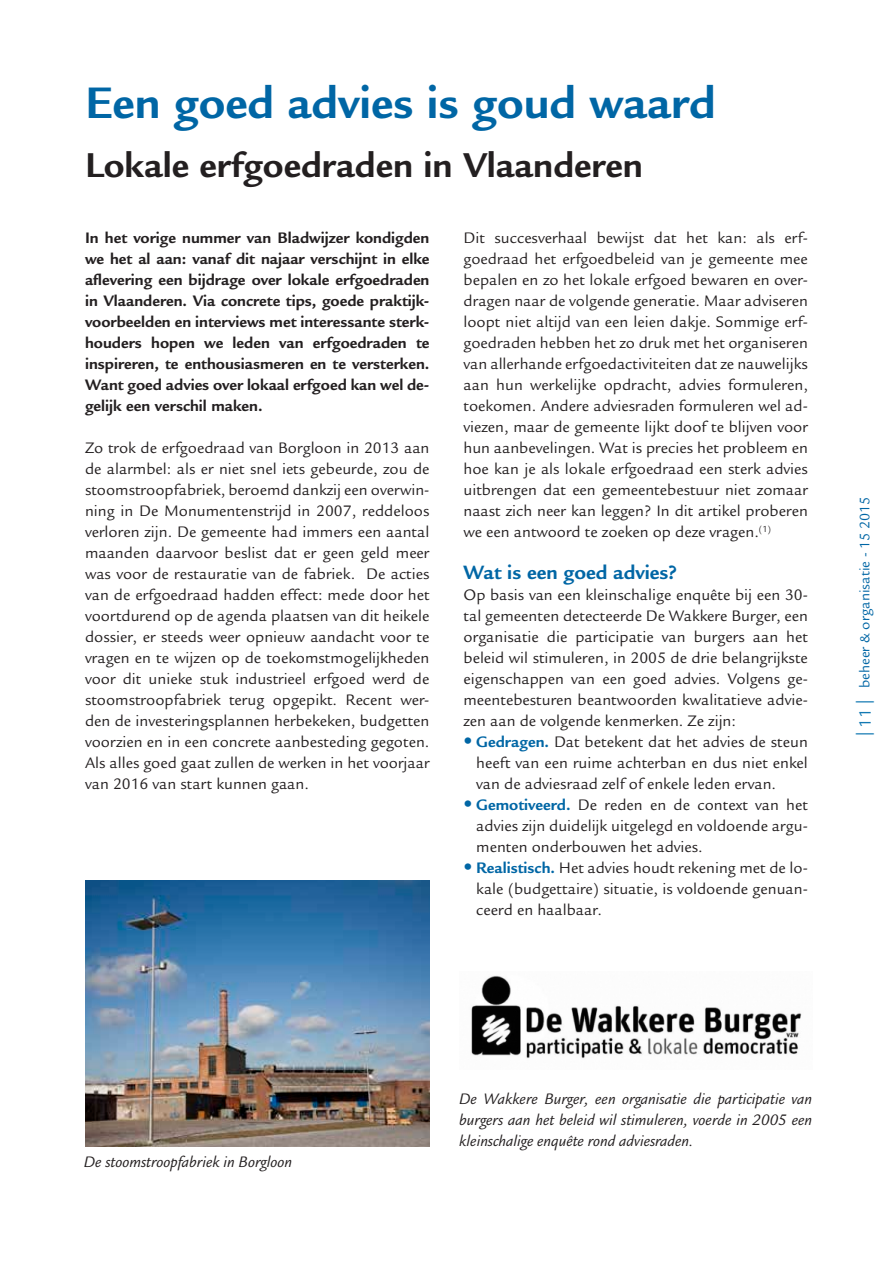
<style>
.page{position:relative;width:893px;height:1263px;background:#fff}
.page>*{position:absolute;margin:0;border:0;box-sizing:border-box;transform-origin:0 0}
.t1{font:700 48px "Legacy Sans Std";color:#0066a5}
.t2{font:700 37.5px "Legacy Sans Std";color:#231f20}
.t3{font:700 21px "Legacy Sans Std";color:#0066a5}
.t4{font:16.5px/21px "Legacy Sans Std";color:#231f20;text-align:justify}
.t5{font:700 16.5px/21px "Legacy Sans Std";color:#231f20;text-align:justify}
.t6{font:italic 16.5px/21px "Legacy Sans Std";color:#231f20;text-align:justify}
.t7{font:15px "Legacy Sans Std";color:#0066a5}
.s1{font-family:"Helvetica Neue LT Std";font-weight:900;font-size:18px;color:#0066a5}
.s2{font-weight:700;color:#0066a5}
.s3{font-family:"Myriad Pro";font-size:18px;color:#1379b3}
.s4{font-size:18px;color:#1379b3}
</style>
<div class="page">
<img style="left:471px;top:975px;width:331px;height:84px">
<img style="left:85px;top:880px;width:344px;height:266px">
<h1 class="t1" style="left:85px;top:75px;width:632px">Een goed advies is goud waard</h1>
<h2 class="t2" style="left:85px;top:144px;width:559px">Lokale erfgoedraden in Vlaanderen</h2>
<p class="t5" style="left:85px;top:227px;width:346px">In het vorige nummer van Bladwijzer kondigden we het al aan: vanaf dit najaar verschijnt in elke aflevering een bijdrage over lokale erfgoedraden in Vlaanderen. Via concrete tips, goede praktijk&shy;voorbeelden en interviews met interessante sterk&shy;houders hopen we leden van erfgoedraden te inspireren, te enthousiasmeren en te versterken.<br>Want goed advies over lokaal erfgoed kan wel de&shy;gelijk een verschil maken.</p>
<p class="t4" style="left:85px;top:438px;width:346px">Zo trok de erfgoedraad van Borgloon in 2013 aan de alarmbel: als er niet snel iets gebeurde, zou de stoomstroopfabriek, beroemd dankzij een overwin&shy;ning in De Monumentenstrijd in 2007, reddeloos verloren zijn. De gemeente had immers een aantal maanden daarvoor beslist dat er geen geld meer was voor de restauratie van de fabriek. De acties van de erfgoedraad hadden effect: mede door het voortdurend op de agenda plaatsen van dit heikele dossier, er steeds weer opnieuw aandacht voor te vragen en te wijzen op de toekomstmogelijkheden voor dit unieke stuk industrieel erfgoed werd de stoomstroopfabriek terug opgepikt. Recent wer&shy;den de investeringsplannen herbekeken, budgetten voorzien en in een concrete aanbesteding gegoten.<br>Als alles goed gaat zullen de werken in het voorjaar van 2016 van start kunnen gaan.</p>
<p class="t4" style="left:463px;top:228px;width:346px">Dit succesverhaal bewijst dat het kan: als erf&shy;goedraad het erfgoedbeleid van je gemeente mee bepalen en zo het lokale erfgoed bewaren en over&shy;dragen naar de volgende generatie. Maar adviseren loopt niet altijd van een leien dakje. Sommige erf&shy;goedraden hebben het zo druk met het organiseren van allerhande erfgoedactiviteiten dat ze nauwelijks aan hun werkelijke opdracht, advies formuleren, toekomen. Andere adviesraden formuleren wel ad&shy;viezen, maar de gemeente lijkt doof te blijven voor hun aanbevelingen. Wat is precies het probleem en hoe kan je als lokale erfgoedraad een sterk advies uitbrengen dat een gemeentebestuur niet zomaar naast zich neer kan leggen? In dit artikel proberen we een antwoord te zoeken op deze vragen.<sup>(1)</sup></p>
<p class="t3" style="left:463px;top:560px;width:215px">Wat is een goed advies?</p>
<p class="t4" style="left:463px;top:584px;width:346px">Op basis van een kleinschalige enquête bij een 30- tal gemeenten detecteerde De Wakkere Burger, een organisatie die participatie van burgers aan het beleid wil stimuleren, in 2005 de drie belangrijkste eigenschappen van een goed advies. Volgens ge&shy;meentebesturen beantwoorden kwalitatieve advie&shy;zen aan de volgende kenmerken. Ze zijn:</p>
<p class="t4" style="left:476px;top:731px;width:333px;text-indent:-13px"><span class="s1">•</span> <span class="s2">Gedragen.</span> Dat betekent dat het advies de steun heeft van een ruime achterban en dus niet enkel van de adviesraad zelf of enkele leden ervan.</p>
<p class="t4" style="left:476px;top:794px;width:333px;text-indent:-13px"><span class="s1">•</span> <span class="s2">Gemotiveerd.</span> De reden en de context van het advies zijn duidelijk uitgelegd en voldoende argu&shy;menten onderbouwen het advies.</p>
<p class="t4" style="left:476px;top:857px;width:333px;text-indent:-13px"><span class="s1">•</span> <span class="s2">Realistisch.</span> Het advies houdt rekening met de lo&shy;kale (budgettaire) situatie, is voldoende genuan&shy;ceerd en haalbaar.</p>
<p class="t7" style="left:856px;top:736px;width:240px;rotate:-90deg"><span class="s3">|</span> <span class="s4">11</span> <span class="s3">|</span> beheer &amp; organisatie - 15 2015</p>
<p class="t6" style="left:84px;top:1152px;width:210px">De stoomstroopfabriek in Borgloon</p>
<p class="t6" style="left:459px;top:1089px;width:354px">De Wakkere Burger, een organisatie die participatie van burgers aan het beleid wil stimuleren, voerde in 2005 een kleinschalige enquête rond adviesraden.</p>
</div>
